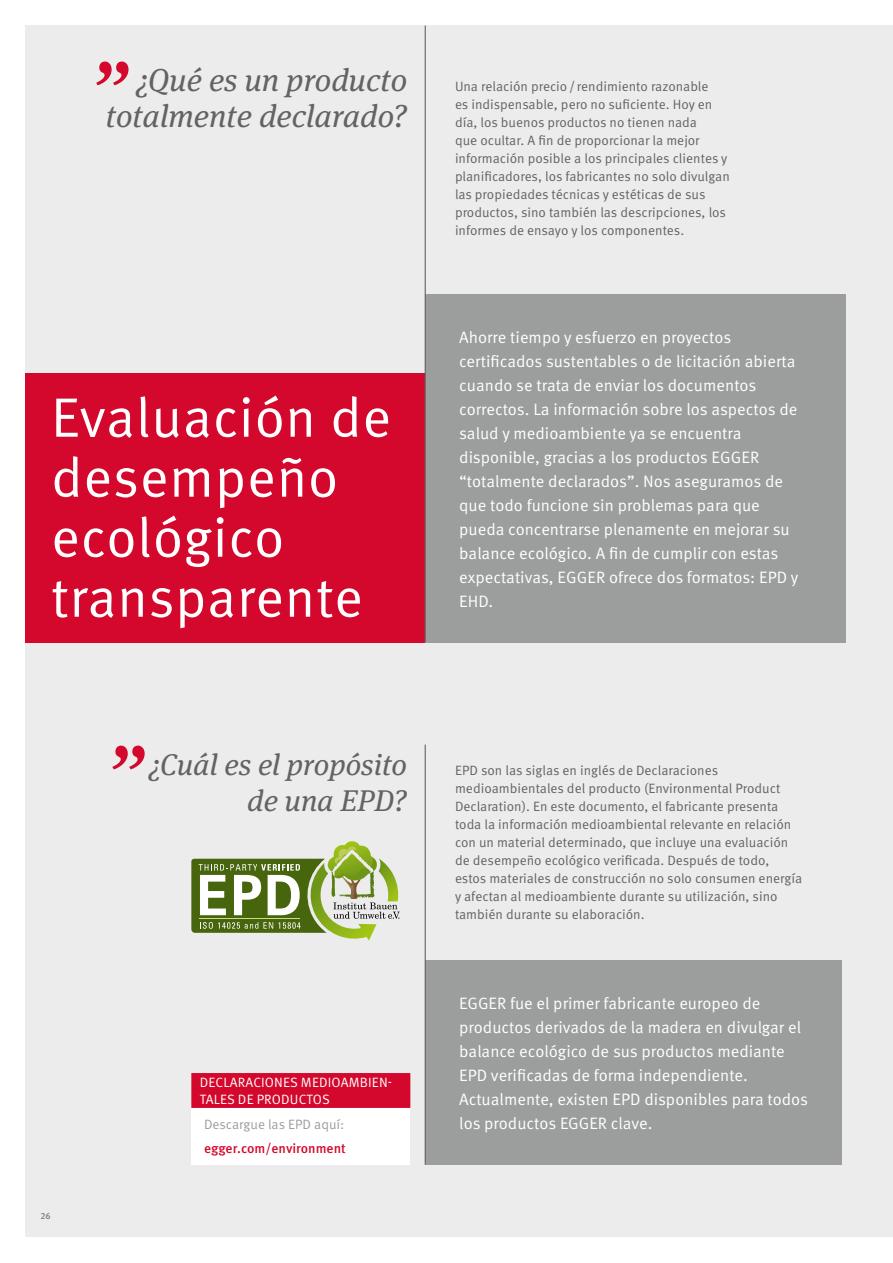
<style>
.page{position:relative;width:893px;height:1263px;background:#fff}
.page>*{position:absolute;margin:0;border:0;box-sizing:border-box;transform-origin:0 0}
.t1{font:55.5px/60px "Meta Pro";letter-spacing:.01em;color:#fff}
.t2{font:italic 31.8px/36px "Meta Serif Pro";color:#636362;text-align:right}
.t3{font:italic 30px/36px "Meta Serif Pro";color:#636362;text-align:right}
.t4{font:16.5px/24px "Meta Pro";color:#fff}
.t5{font:13.5px/18px "Meta Pro";color:#636362}
.t6{font:13.5px/16.2px "Meta Pro";letter-spacing:.01em;color:#fff}
.t7{font:500 13.5px "Meta Pro";color:#d4082c}
.t8{font:13.5px "Meta Pro";color:#9c9d9d}
.t9{font:500 9px "Meta Pro";color:#7b7b7a}
</style>
<div class="page">
<div style="left:26px;top:26px;width:867px;height:1211px;background:#ececed"></div>
<div style="left:425px;top:961px;width:417px;height:204px;background:#9c9d9d"></div>
<div style="left:425px;top:294px;width:421px;height:348px;background:#9c9d9d"></div>
<svg style="left:96px;top:62px;width:33px;height:23px"></svg>
<svg style="left:112px;top:746px;width:33px;height:23px"></svg>
<svg style="left:191px;top:843px;width:209px;height:97px"></svg>
<hr style="left:200px;top:918px;width:100px;height:1px;background:#cbdc83">
<div style="left:191px;top:1108px;width:219px;height:57px;background:#fff"></div>
<div style="left:191px;top:1073px;width:219px;height:35px;background:#d4082c"></div>
<div style="left:26px;top:373px;width:399px;height:269px;background:#d4082c"></div>
<hr style="left:425px;top:26px;width:1px;height:616px;background:#636362">
<hr style="left:425px;top:745px;width:1px;height:420px;background:#636362">
<h2 class="t2" style="left:106px;top:60px;width:303px">¿Qué es un producto totalmente declarado?</h2>
<h1 class="t1" style="left:51px;top:388px;width:342px">Evaluación de desempeño ecológico transparente</h1>
<p class="t5" style="left:455px;top:77px;width:276px">Una relación precio/ rendimiento razonable<br>es indispensable, pero no suficiente. Hoy en día, los buenos productos no tienen nada<br>que ocultar. A fin de proporcionar la mejor información posible a los principales clientes y planificadores, los fabricantes no solo divulgan las propiedades técnicas y estéticas de sus productos, sino también las descripciones, los informes de ensayo y los componentes.</p>
<p class="t4" style="left:459px;top:325px;width:341px">Ahorre tiempo y esfuerzo en proyectos certificados sustentables o de licitación abierta cuando se trata de enviar los documentos correctos. La información sobre los aspectos de salud y medioambiente ya se encuentra disponible, gracias a los productos EGGER “totalmente declarados”. Nos aseguramos de que todo funcione sin problemas para que pueda concentrarse plenamente en mejorar su balance ecológico. A fin de cumplir con estas expectativas, EGGER ofrece dos formatos: EPD y EHD.</p>
<p class="t9" style="left:40px;top:1210px;width:12px">26</p>
<h3 class="t3" style="left:149px;top:745px;width:260px">¿Cuál es el propósito de una EPD?</h3>
<p class="t6" style="left:200px;top:1075px;width:194px">DECLARACIONES MEDIOAMBIEN-<br>TALES DE PRODUCTOS</p>
<p class="t8" style="left:204px;top:1116px;width:142px">Descargue las EPD aquí:</p>
<p class="t7" style="left:204px;top:1139px;width:143px">egger.com/environment</p>
<p class="t5" style="left:455px;top:761px;width:349px">EPD son las siglas en inglés de Declaraciones medioambientales del producto (Environmental Product Declaration). En este documento, el fabricante presenta toda la información medioambiental relevante en relación con un material determinado, que incluye una evaluación de desempeño ecológico verificada. Después de todo, estos materiales de construcción no solo consumen energía y afectan al medioambiente durante su utilización, sino también durante su elaboración.</p>
<p class="t4" style="left:459px;top:991px;width:350px">EGGER fue el primer fabricante europeo de productos derivados de la madera en divulgar el balance ecológico de sus productos mediante EPD verificadas de forma independiente.<br>Actualmente, existen EPD disponibles para todos los productos EGGER clave.</p>
</div>
